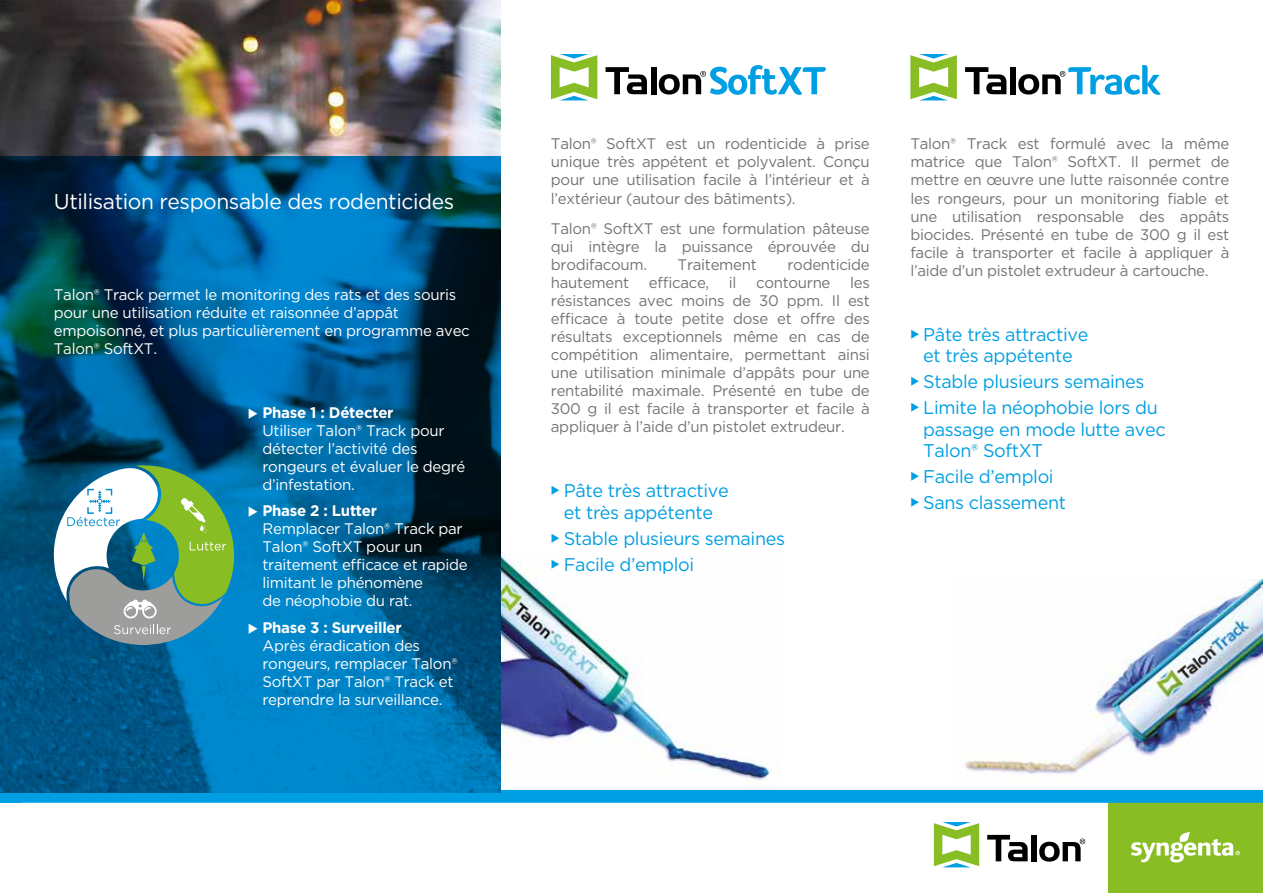
<style>
.page{position:relative;width:1263px;height:893px;background:#fff}
.page>*{position:absolute;margin:0;border:0;box-sizing:border-box;transform-origin:0 0}
.t1{font:21.45px "Gotham";letter-spacing:-.02em;color:#fff}
.t2{font:18.3px/21.6px "Gotham";letter-spacing:-.02em;color:#009fe3;text-align:center}
.t3{font:15.3px/18px "Gotham";letter-spacing:-.02em;color:#747373;text-align:justify}
.t4{font:15.3px/18px "Gotham";letter-spacing:-.02em;color:#fff}
.s1{font-weight:700}
</style>
<div class="page">
<svg style="left:21px;top:790px;width:1242px;height:103px"></svg>
<div style="left:0;top:790px;width:21px;height:13px;background:#009fe3"></div>
<img style="left:965px;top:580px;width:298px;height:205px">
<img style="left:500px;top:552px;width:272px;height:237px">
<svg style="left:551px;top:54px;width:46px;height:46px"></svg>
<svg style="left:605px;top:67px;width:42px;height:27px"></svg>
<div style="left:651px;top:67px;width:5px;height:27px;background:#000"></div>
<svg style="left:659px;top:65px;width:167px;height:30px"></svg>
<svg style="left:910px;top:54px;width:47px;height:46px"></svg>
<svg style="left:965px;top:67px;width:41px;height:27px"></svg>
<div style="left:1010px;top:67px;width:6px;height:27px;background:#000"></div>
<svg style="left:1018px;top:65px;width:143px;height:30px"></svg>
<img style="left:0;top:0;width:500px;height:156px">
<svg style="left:0;top:156px;width:500px;height:636px;background:#005888"></svg>
<svg style="left:54px;top:465px;width:180px;height:180px"></svg>
<h1 class="t1" style="left:54px;top:188px;width:402px">Utilisation responsable des rodenticides</h1>
<p class="t4" style="left:54px;top:286px;width:417px">Talon® Track permet le monitoring des rats et des souris pour une utilisation réduite et raisonnée d’appât empoisonné, et plus particulièrement en programme avec Talon® SoftXT.</p>
<p class="t4" style="left:262px;top:403px;width:204px;text-indent:-15px">◆ <span class="s1">Phase 1 : Détecter<br></span>Utiliser Talon® Track pour détecter l’activité des rongeurs et évaluer le degré d’infestation.</p>
<p class="t4" style="left:262px;top:501px;width:207px;text-indent:-15px">◆ <span class="s1">Phase 2 : Lutter<br></span>Remplacer Talon® Track par<br>Talon® SoftXT pour un traitement efficace et rapide limitant le phénomène<br>de néophobie du rat.</p>
<p class="t4" style="left:262px;top:618px;width:196px;text-indent:-15px">◆ <span class="s1">Phase 3 : Surveiller<br></span>Après éradication des rongeurs, remplacer Talon®<br>SoftXT par Talon® Track et reprendre la surveillance.</p>
<p class="t3" style="left:551px;top:135px;width:320px">Talon® SoftXT est un rodenticide à prise unique très appétent et polyvalent. Conçu pour une utilisation facile à l’intérieur et à l’extérieur (autour des bâtiments).</p>
<p class="t3" style="left:551px;top:219px;width:320px">Talon® SoftXT est une formulation pâteuse qui intègre la puissance éprouvée du brodifacoum.</p>
<p class="t3" style="left:678px;top:255px;width:81px">Traitement</p>
<p class="t3" style="left:787px;top:255px;width:84px">rodenticide</p>
<p class="t3" style="left:551px;top:273px;width:80px">hautement</p>
<p class="t3" style="left:649px;top:273px;width:62px">efficace,</p>
<p class="t3" style="left:729px;top:273px;width:9px">il</p>
<p class="t3" style="left:756px;top:273px;width:76px">contourne</p>
<p class="t3" style="left:551px;top:273px;width:320px;text-indent:299px">les résistances avec moins de 30 ppm. Il est efficace à toute petite dose et offre des résultats exceptionnels même en cas de compétition alimentaire, permettant ainsi une utilisation minimale d’appâts pour une rentabilité maximale. Présenté en tube de 300 g il est facile à transporter et facile à appliquer à l’aide d’un pistolet extrudeur.</p>
<p class="t2" style="left:551px;top:480px;width:179px">◆ Pâte très attractive et très appétente</p>
<p class="t2" style="left:551px;top:527px;width:236px">◆ Stable plusieurs semaines</p>
<p class="t2" style="left:551px;top:553px;width:145px">◆ Facile d’emploi</p>
<p class="t3" style="left:910px;top:135px;width:320px">Talon® Track est formulé avec la même matrice que Talon® SoftXT. Il permet de mettre en œuvre une lutte raisonnée contre les rongeurs, pour un monitoring fiable et une utilisation responsable des appâts biocides. Présenté en tube de 300 g il est facile à transporter et facile à appliquer à l’aide d’un pistolet extrudeur à cartouche.</p>
<p class="t2" style="left:910px;top:323px;width:179px">◆ Pâte très attractive et très appétente</p>
<p class="t2" style="left:910px;top:370px;width:236px">◆ Stable plusieurs semaines</p>
<p class="t2" style="left:923px;top:396px;width:244px;text-align:left;text-indent:-13px">◆ Limite la néophobie lors du passage en mode lutte avec<br>Talon® SoftXT</p>
<p class="t2" style="left:910px;top:465px;width:145px">◆ Facile d’emploi</p>
<p class="t2" style="left:910px;top:491px;width:157px">◆ Sans classement</p>
</div>
